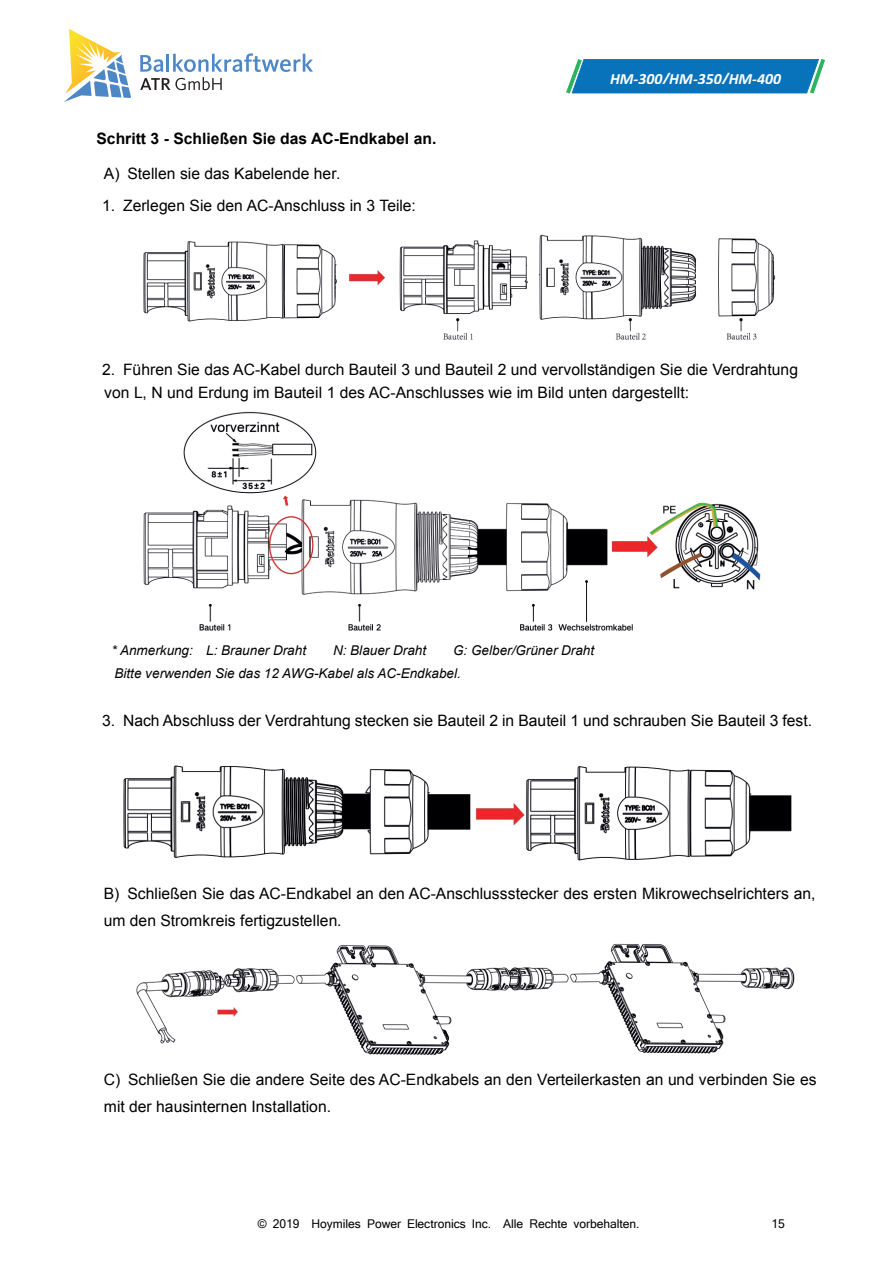
<style>
.page{position:relative;width:893px;height:1263px;background:#fff}
.page>*{position:absolute;margin:0;border:0;box-sizing:border-box;transform-origin:0 0}
.t1{font:15.6px/26.8px "Arial";color:#000001}
.t2{font:700 15.6px "Arial";color:#000001}
.t3{font:italic 700 15.6px "Calibri";color:#fff}
.t4{font:italic 13.5px/23.4px "Arial";letter-spacing:.005em;color:#000001}
.t5{font:12.15px "Microsoft Sans Serif";letter-spacing:-.005em;color:#000001}
</style>
<div class="page">
<svg style="left:566px;top:59px;width:259px;height:35px;background:#1c7fbd"></svg>
<img style="left:143px;top:234px;width:633px;height:106px">
<img style="left:143px;top:411px;width:618px;height:220px">
<img style="left:123px;top:765px;width:669px;height:96px">
<img style="left:136px;top:943px;width:659px;height:112px">
<svg style="left:64px;top:29px;width:67px;height:73px"></svg>
<svg style="left:140px;top:53px;width:173px;height:37px"></svg>
<p class="t2" style="left:96px;top:128px;width:341px">Schritt 3 - Schließen Sie das AC-Endkabel an.</p>
<p class="t1" style="left:104px;top:160px;width:238px">A) Stellen sie das Kabelende her.</p>
<p class="t1" style="left:102px;top:192px;width:315px">1. Zerlegen Sie den AC-Anschluss in 3 Teile:</p>
<p class="t3" style="left:610px;top:69px;width:173px">HM-300/HM-350/HM-400</p>
<p class="t1" style="left:102px;top:358px;width:698px;line-height:23.4px">2. Führen Sie das AC-Kabel durch Bauteil 3 und Bauteil 2 und vervollständigen Sie die Verdrahtung von L, N und Erdung im Bauteil 1 des AC-Anschlusses wie im Bild unten dargestellt:</p>
<p class="t4" style="left:114px;top:639px;width:481px;text-indent:339px">G: Gelber/Grüner Draht<br>Bitte verwenden Sie das 12 AWG-Kabel als AC-Endkabel.</p>
<p class="t1" style="left:102px;top:707px;width:711px">3. Nach Abschluss der Verdrahtung stecken sie Bauteil 2 in Bauteil 1 und schrauben Sie Bauteil 3 fest.</p>
<p class="t4" style="left:112px;top:639px;width:196px">* Anmerkung: L: Brauner Draht</p>
<p class="t4" style="left:333px;top:639px;width:95px">N: Blauer Draht</p>
<p class="t1" style="left:104px;top:880px;width:713px">B) Schließen Sie das AC-Endkabel an den AC-Anschlussstecker des ersten Mikrowechselrichters an, um den Stromkreis fertigzustellen.</p>
<p class="t1" style="left:104px;top:1066px;width:714px">C) Schließen Sie die andere Seite des AC-Endkabels an den Verteilerkasten an und verbinden Sie es mit der hausinternen Installation.</p>
<p class="t5" style="left:258px;top:1216px;width:383px">© 2019 Hoymiles Power Electronics Inc. Alle Rechte vorbehalten.</p>
<p class="t5" style="left:772px;top:1216px;width:15px">15</p>
</div>
